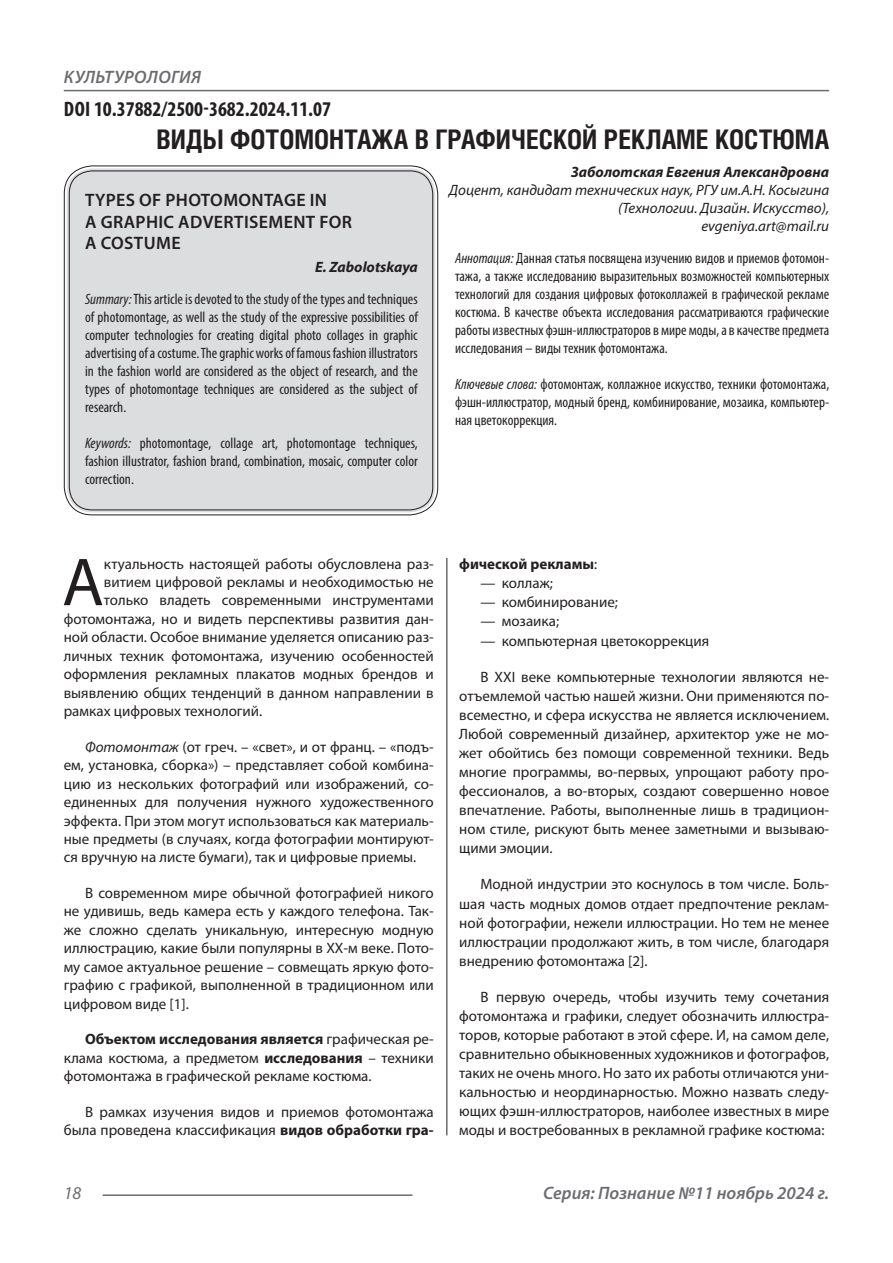
<style>
.page{position:relative;width:893px;height:1263px;background:#fff}
.page>*{position:absolute;margin:0;border:0;box-sizing:border-box;transform-origin:0 0}
.Статья_текст_первый{font:68.4px "Myriad Pro";color:#231f20}
.Статья_название{font:700 27px "Helios Cond C";color:#231f20}
.ДОИ{font:700 condensed 21px "Myriad Pro";color:#231f20}
.Статья_название_англ{font:600 18px "Myriad Pro";letter-spacing:.02em;color:#231f20}
.t1{font:italic 600 18px "Myriad Pro";color:#6c6d70}
.t2{font:italic 600 18px "Myriad Pro";letter-spacing:.02em;color:#6c6d70}
.t3{font:italic 18px "Myriad Pro";color:#6c6d70}
.Статья_текст{font:15px/19px "Myriad Pro";color:#231f20;text-align:justify}
.Статья_аннотация_анг{font:condensed 15px/18px "Myriad Pro";color:#231f20;text-align:justify}
.Статья_аннотация_тек{font:condensed 15px/18px "Myriad Pro";color:#231f20;text-align:justify}
.Статья_текст_первый-2{font:15px "Myriad Pro";color:#231f20}
.Статья_автор_инфо{font:italic 15px/18px "Myriad Pro";color:#231f20;text-align:right}
.Статья_автор_инфо-2{font:italic 700 15px "Myriad Pro";color:#231f20}
.Статья_текст-2{font:700 15px "Myriad Pro";color:#231f20}
.Статья_автор_англ{font:italic 700 15px "Myriad Pro";color:#231f20}
.s1{font-style:italic}
.s2{font-weight:700}
.s3{font-weight:400}
</style>
<div class="page">
<hr style="left:446px;top:128px;width:1px;height:1007px;background:#231f20">
<hr style="left:103px;top:1194px;width:309px;height:2px;background:#6c6d70">
<hr style="left:64px;top:90px;width:765px;height:1px;background:#6c6d70">
<div style="left:67px;top:168px;width:368px;height:344px;background:#dcdddf;border-radius:26px"></div>
<div style="left:69px;top:170px;width:364px;height:340px;border:1px solid #231f20;border-radius:23px"></div>
<p class="t2" style="left:64px;top:66px;width:139px">КУЛЬТУРОЛОГИЯ</p>
<p class="ДОИ" style="left:64px;top:96px;width:269px">DOI 10.37882/2500-3682.2024.11.07</p>
<p class="Статья_название" style="left:157px;top:124px;width:674px">ВИДЫ ФОТОМОНТАЖА В ГРАФИЧЕСКОЙ РЕКЛАМЕ КОСТЮМА</p>
<p class="Статья_автор_инфо-2" style="left:571px;top:162px;width:260px">Заболотская Евгения Александровна</p>
<p class="Статья_автор_инфо" style="left:449px;top:180px;width:382px">Доцент, кандидат технических наук, РГУ им.А.Н. Косыгина (Технологии. Дизайн. Искусство),</p>
<p class="Статья_автор_инфо" style="left:701px;top:216px;width:129px">evgeniya.art@mail.ru</p>
<p class="Статья_аннотация_тек" style="left:455px;top:249px;width:376px"><span class="s1">Аннотация:</span> Данная статья посвящена изучению видов и приемов фотомон&shy;тажа, а также исследованию выразительных возможностей компьютерных технологий для создания цифровых фотоколлажей в графической рекламе костюма. В качестве объекта исследования рассматриваются графические работы известных фэшн-иллюстраторов в мире моды, а в качестве предмета исследования – виды техник фотомонтажа.</p>
<p class="Статья_аннотация_тек" style="left:455px;top:375px;width:376px"><span class="s1">Ключевые слова:</span> фотомонтаж, коллажное искусство, техники фотомонтажа, фэшн-иллюстратор, модный бренд, комбинирование, мозаика, компьютер&shy;ная цветокоррекция.</p>
<p class="Статья_название_англ" style="left:85px;top:188px;width:243px">TYPES OF PHOTOMONTAGE IN</p>
<p class="Статья_название_англ" style="left:85px;top:210px;width:268px">A GRAPHIC ADVERTISEMENT FOR</p>
<p class="Статья_название_англ" style="left:85px;top:232px;width:97px">A COSTUME</p>
<p class="Статья_автор_англ" style="left:315px;top:257px;width:104px">E. Zabolotskaya</p>
<p class="Статья_аннотация_анг" style="left:85px;top:290px;width:334px"><span class="s1">Summary:</span> This article is devoted to the study of the types and techniques of photomontage, as well as the study of the expressive possibilities of computer technologies for creating digital photo collages in graphic advertising of a costume. The graphic works of famous fashion illustrators in the fashion world are considered as the object of research, and the types of photomontage techniques are considered as the subject of research.</p>
<p class="Статья_аннотация_анг" style="left:85px;top:434px;width:334px"><span class="s1">Keywords:</span> photomontage, collage art, photomontage techniques, fashion illustrator, fashion brand, combination, mosaic, computer color correction.</p>
<p class="Статья_текст_первый" style="left:62px;top:540px;width:43px">А</p>
<p class="Статья_текст_первый-2" style="left:104px;top:555px;width:331px">ктуальность настоящей работы обусловлена раз-</p>
<p class="Статья_текст_первый-2" style="left:104px;top:573px;width:331px">витием цифровой рекламы и необходимостью не</p>
<p class="Статья_текст_первый-2" style="left:104px;top:591px;width:331px">только владеть современными инструментами</p>
<p class="Статья_текст_первый-2" style="left:64px;top:609px;width:371px">фотомонтажа, но и видеть перспективы развития дан-</p>
<p class="Статья_текст_первый-2" style="left:64px;top:628px;width:371px">ной области. Особое внимание уделяется описанию раз-</p>
<p class="Статья_текст_первый-2" style="left:64px;top:646px;width:371px">личных техник фотомонтажа, изучению особенностей</p>
<p class="Статья_текст_первый-2" style="left:64px;top:665px;width:371px">оформления рекламных плакатов модных брендов и</p>
<p class="Статья_текст_первый-2" style="left:64px;top:683px;width:371px">выявлению общих тенденций в данном направлении в</p>
<p class="Статья_текст_первый-2" style="left:64px;top:702px;width:200px">рамках цифровых технологий.</p>
<p class="Статья_текст" style="left:64px;top:737px;width:371px;line-height:18.5px;text-indent:21px"><span class="s1">Фотомонтаж</span> (от греч. – «свет», и от франц. – «подъ&shy;ем, установка, сборка») – представляет собой комбина&shy;цию из нескольких фотографий или изображений, со&shy;единенных для получения нужного художественного эффекта. При этом могут использоваться как материаль&shy;ные предметы (в случаях, когда фотографии монтируют&shy;ся вручную на листе бумаги), так и цифровые приемы.</p>
<p class="Статья_текст" style="left:64px;top:883px;width:371px;line-height:18.5px;text-indent:21px">В современном мире обычной фотографией никого не удивишь, ведь камера есть у каждого телефона. Так&shy;же сложно сделать уникальную, интересную модную иллюстрацию, какие были популярны в ХХ-м веке. Пото&shy;му самое актуальное решение – совмещать яркую фото&shy;графию с графикой, выполненной в традиционном или цифровом виде [1].</p>
<p class="Статья_текст" style="left:64px;top:1030px;width:371px;line-height:18.5px;text-indent:21px"><span class="s2">Объектом исследования является</span> графическая ре&shy;клама костюма, а предметом <span class="s2">исследования</span> – техники фотомонтажа в графической рекламе костюма.</p>
<p class="Статья_текст" style="left:64px;top:1102px;width:371px;line-height:18.5px;text-align:right">В рамках изучения видов и приемов фотомонтажа была проведена классификация <span class="s2">видов обработки гра-</span></p>
<p class="Статья_текст-2" style="left:459px;top:554px;width:140px">фической рекламы<span class="s3">:</span></p>
<p class="Статья_текст" style="left:480px;top:573px;width:74px">— коллаж;</p>
<p class="Статья_текст" style="left:480px;top:592px;width:139px">— комбинирование;</p>
<p class="Статья_текст" style="left:480px;top:612px;width:80px">— мозаика;</p>
<p class="Статья_текст" style="left:480px;top:631px;width:230px">— компьютерная цветокоррекция</p>
<p class="Статья_текст" style="left:459px;top:667px;width:371px;text-indent:21px">В ХХI веке компьютерные технологии являются не&shy;отъемлемой частью нашей жизни. Они применяются по&shy;всеместно, и сфера искусства не является исключением.<br>Любой современный дизайнер, архитектор уже не мо&shy;жет обойтись без помощи современной техники. Ведь многие программы, во-первых, упрощают работу про&shy;фессионалов, а во-вторых, создают совершенно новое впечатление. Работы, выполненные лишь в традицион&shy;ном стиле, рискуют быть менее заметными и вызываю&shy;щими эмоции.</p>
<p class="Статья_текст" style="left:459px;top:875px;width:371px;text-indent:21px">Модной индустрии это коснулось в том числе. Боль&shy;шая часть модных домов отдает предпочтение реклам&shy;ной фотографии, нежели иллюстрации. Но тем не менее иллюстрации продолжают жить, в том числе, благодаря внедрению фотомонтажа [2].</p>
<p class="Статья_текст" style="left:459px;top:987px;width:371px;text-indent:21px">В первую очередь, чтобы изучить тему сочетания фотомонтажа и графики, следует обозначить иллюстра&shy;торов, которые работают в этой сфере. И, на самом деле, сравнительно обыкновенных художников и фотографов, таких не очень много. Но зато их работы отличаются уни&shy;кальностью и неординарностью. Можно назвать следу&shy;ющих фэшн-иллюстраторов, наиболее известных в мире моды и востребованных в рекламной графике костюма:</p>
<p class="t3" style="left:64px;top:1182px;width:19px">18</p>
<p class="t1" style="left:543px;top:1182px;width:288px">Серия: Познание №11 ноябрь 2024 г.</p>
</div>
